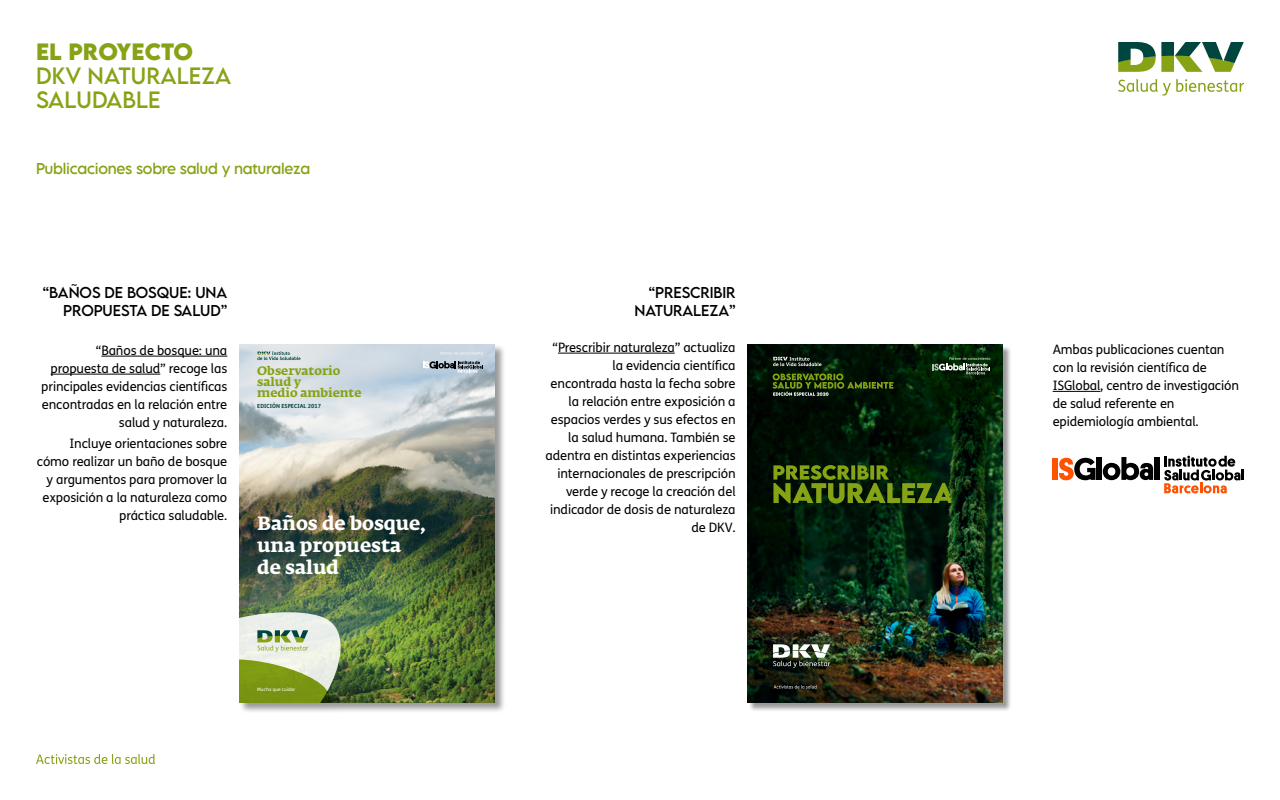
<style>
.page{position:relative;width:1280px;height:800px;background:#fff}
.page>*{position:absolute;margin:0;border:0;box-sizing:border-box;transform-origin:0 0}
.Titolar_01{font:21px/24px "LEMONMILK Pro FTR";letter-spacing:.005em;color:#86a315}
.t1{font:700 19px/22.1px "Fedra Serif A Pro";color:#fff}
.t2{font:14px/18px "LEMONMILK Pro FTR";letter-spacing:-.005em;color:#000;text-align:right}
.t3{font:14px "LEMONMILK Pro FTR";letter-spacing:-.02em;color:#86a315}
.t4{font:13px/18px "FS Me";letter-spacing:-.01em;color:#000;text-align:right}
.t5{font:700 12.1px/11px "Fedra Serif A Pro";color:#86a315}
.t6{font:700 5.6px "FS Me";color:#00463f}
.t7{font:4.8px "FS Me";color:#fff}
.s1{font-weight:700}
</style>
<div class="page">
<svg style="left:1118px;top:42px;width:126px;height:30px"></svg>
<svg style="left:1118px;top:79px;width:126px;height:17px"></svg>
<svg style="left:36px;top:754px;width:119px;height:10px"></svg>
<hr style="left:101px;top:356px;width:126px;height:1px;background:#000">
<hr style="left:51px;top:374px;width:109px;height:1px;background:#000">
<hr style="left:558px;top:353px;width:117px;height:1px;background:#000">
<hr style="left:1053px;top:391px;width:47px;height:1px;background:#000">
<div style="left:239px;top:344px;width:267px;height:369px;background:#000;opacity:.4"></div>
<img style="left:239px;top:344px;width:256px;height:266px">
<img style="left:243px;top:407px;width:252px;height:295px">
<svg style="left:423px;top:361px;width:60px;height:12px"></svg>
<svg style="left:440px;top:352px;width:43px;height:3px"></svg>
<svg style="left:257px;top:351px;width:44px;height:9px"></svg>
<svg style="left:239px;top:610px;width:119px;height:102px;background:#a5b685"></svg>
<svg style="left:497px;top:706px;width:6px;height:6px"></svg>
<svg style="left:1164px;top:456px;width:80px;height:37px"></svg>
<div style="left:1053px;top:458px;width:5px;height:22px;background:#ff5200"></div>
<div style="left:1097px;top:457px;width:5px;height:23px;background:#000"></div>
<svg style="left:1103px;top:457px;width:50px;height:23px"></svg>
<svg style="left:1059px;top:458px;width:37px;height:22px"></svg>
<div style="left:1155px;top:457px;width:5px;height:23px;background:#000"></div>
<div style="left:748px;top:346px;width:264px;height:366px;background:#000;opacity:.4"></div>
<img style="left:748px;top:344px;width:255px;height:358px">
<svg style="left:773px;top:373px;width:120px;height:23px;background:#2b3d10"></svg>
<svg style="left:773px;top:357px;width:48px;height:9px"></svg>
<svg style="left:774px;top:685px;width:43px;height:4px"></svg>
<svg style="left:773px;top:644px;width:57px;height:24px"></svg>
<svg style="left:932px;top:357px;width:59px;height:17px"></svg>
<svg style="left:773px;top:465px;width:178px;height:39px;background:#3b550d"></svg>
<p class="Titolar_01" style="left:36px;top:40px;width:197px"><span class="s1">EL PROYECTO<br></span>DKV NATURALEZA</p>
<p class="Titolar_01" style="left:36px;top:88px;width:126px">SALUDABLE</p>
<p class="t3" style="left:36px;top:160px;width:276px">Publicaciones sobre salud y naturaleza</p>
<p class="t2" style="left:43px;top:283px;width:186px">“BAÑOS DE BOSQUE: UNA<br>PROPUESTA DE SALUD”</p>
<p class="t4" style="left:41px;top:341px;width:188px">“Baños de bosque: una propuesta de salud” recoge las principales evidencias científicas encontradas en la relación entre salud y naturaleza.</p>
<p class="t4" style="left:37px;top:434px;width:192px">Incluye orientaciones sobre cómo realizar un baño de bosque y argumentos para promover la exposición a la naturaleza como práctica saludable.</p>
<p class="t5" style="left:257px;top:365px;width:106px">Observatorio salud y<br>medio ambiente</p>
<p class="t6" style="left:257px;top:402px;width:65px">EDICIÓN ESPECIAL 2017</p>
<p class="t1" style="left:257px;top:512px;width:170px">Baños de bosque, una propuesta de salud</p>
<p class="t7" style="left:257px;top:686px;width:40px">Mucho que cuidar</p>
<p class="t2" style="left:635px;top:283px;width:103px">“PRESCRIBIR<br>NATURALEZA”</p>
<p class="t4" style="left:546px;top:338px;width:192px">“Prescribir naturaleza” actualiza la evidencia científica encontrada hasta la fecha sobre la relación entre exposición a espacios verdes y sus efectos en la salud humana. También se adentra en distintas experiencias internacionales de prescripción verde y recoge la creación del indicador de dosis de naturaleza de DKV.</p>
<p class="t4" style="left:1053px;top:340px;width:188px;text-align:left">Ambas publicaciones cuentan con la revisión científica de<br>ISGlobal, centro de investigación de salud referente en epidemiología ambiental.</p>
</div>
